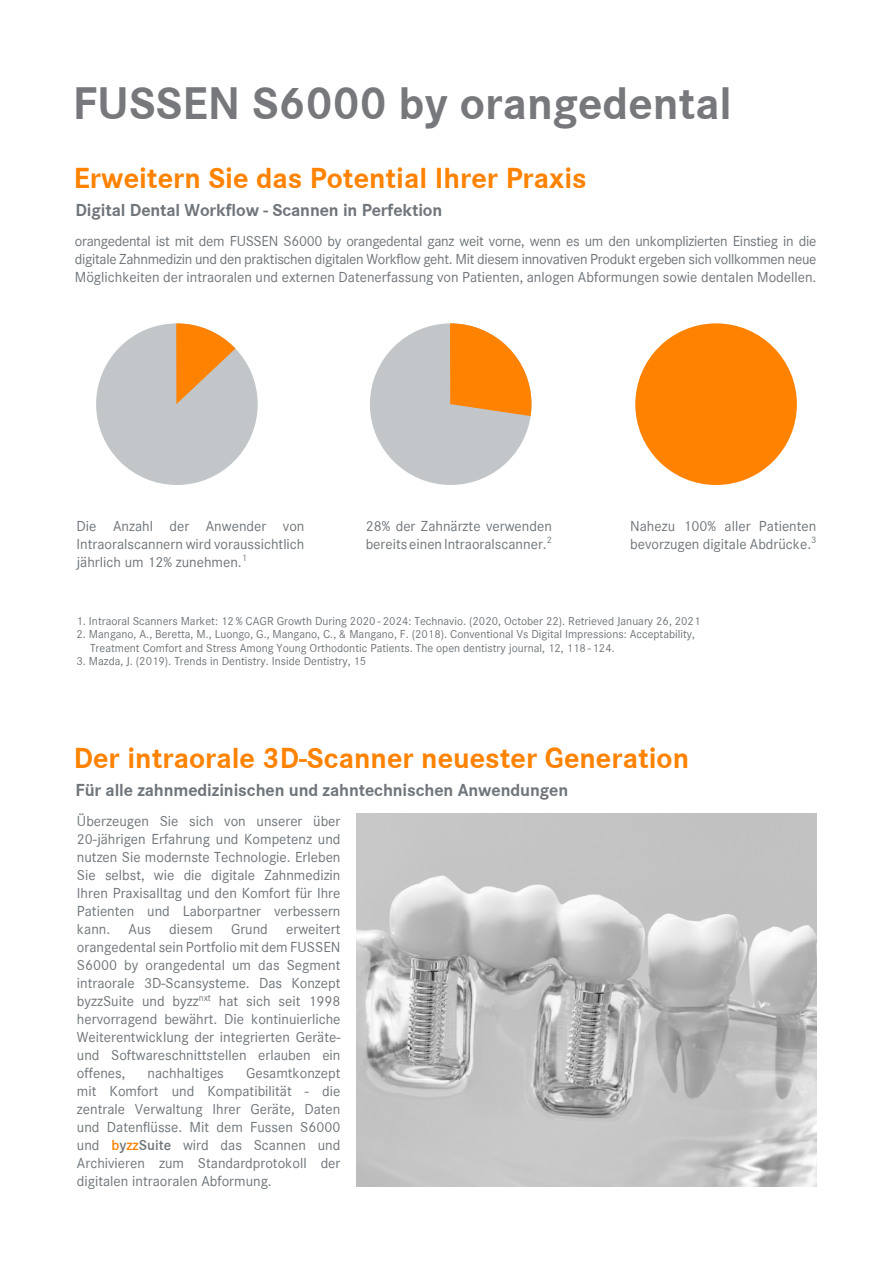
<style>
.page{position:relative;width:893px;height:1263px;background:#fff}
.page>*{position:absolute;margin:0;border:0;box-sizing:border-box;transform-origin:0 0}
.t1{font:47.25px "Corporate S Bold";color:#76787b}
.t2{font:30px "Corporate S Bold";color:#ff8200}
.t3{font:18px "Corporate S Bold";letter-spacing:-.005em;color:#6f757a}
.t4{font:15px/18px "Corporate S Regular";color:#6f757a;text-align:justify}
.t5{font:12px/13.5px "Corporate S Regular";color:#6f757a}
.s1{font-family:"Corporate S Demi";color:#ff8200}
.s2{font-family:"Corporate S Demi"}
</style>
<div class="page">
<div style="left:96px;top:323px;width:162px;height:162px;background:#c2c6c8;border-radius:50%"></div>
<svg style="left:176px;top:323px;width:63px;height:81px"></svg>
<div style="left:370px;top:323px;width:161px;height:162px;background:#c2c6c8;border-radius:50%"></div>
<svg style="left:450px;top:323px;width:81px;height:132px"></svg>
<div style="left:635px;top:323px;width:162px;height:162px;background:#ff8200;border-radius:50%"></div>
<img style="left:356px;top:813px;width:460px;height:373px">
<h1 class="t1" style="left:73px;top:77px;width:661px">FUSSEN S6000 by orangedental</h1>
<h2 class="t2" style="left:74px;top:161px;width:514px">Erweitern Sie das Potential Ihrer Praxis</h2>
<p class="t3" style="left:75px;top:200px;width:368px">Digital Dental Workflow - Scannen in Perfektion</p>
<p class="t4" style="left:75px;top:232px;width:743px">orangedental ist mit dem FUSSEN S6000 by orangedental ganz weit vorne, wenn es um den unkomplizierten Einstieg in die digitale Zahnmedizin und den praktischen digitalen Workflow geht. Mit diesem innovativen Produkt ergeben sich vollkommen neue Möglichkeiten der intraoralen und externen Datenerfassung von Patienten, anlogen Abformungen sowie dentalen Modellen.</p>
<p class="t4" style="left:77px;top:517px;width:229px">Die Anzahl der Anwender von Intraoralscannern wird voraussichtlich jährlich um 12% zunehmen.<sup>1</sup></p>
<p class="t4" style="left:366px;top:517px;width:188px">28% der Zahnärzte verwenden bereits einen Intraoralscanner.<sup>2</sup></p>
<p class="t4" style="left:630px;top:517px;width:188px">Nahezu 100% aller Patienten bevorzugen digitale Abdrücke.<sup>3</sup></p>
<p class="t5" style="left:77px;top:614px;width:625px">1. Intraoral Scanners Market: 12 % CAGR Growth During 2020 - 2024: Technavio. (2020, October 22). Retrieved January 26, 2021</p>
<p class="t5" style="left:90px;top:628px;width:606px;text-indent:-14px">2. Mangano, A., Beretta, M., Luongo, G., Mangano, C., &amp; Mangano, F. (2018). Conventional Vs Digital Impressions: Acceptability,<br>Treatment Comfort and Stress Among Young Orthodontic Patients. The open dentistry journal, 12, 118 - 124.</p>
<p class="t5" style="left:77px;top:655px;width:291px">3. Mazda, J. (2019). Trends in Dentistry. Inside Dentistry, 15</p>
<h2 class="t2" style="left:74px;top:741px;width:617px">Der intraorale 3D-Scanner neuester Generation</h2>
<p class="t3" style="left:75px;top:780px;width:494px">Für alle zahnmedizinischen und zahntechnischen Anwendungen</p>
<p class="t4" style="left:77px;top:813px;width:265px">Überzeugen Sie sich von unserer über 20-jährigen Erfahrung und Kompetenz und nutzen Sie modernste Technologie. Erleben Sie selbst, wie die digitale Zahnmedizin Ihren Praxisalltag und den Komfort für Ihre Patienten und Laborpartner verbessern kann. Aus diesem Grund erweitert orangedental sein Portfolio mit dem FUSSEN S6000 by orangedental um das Segment intraorale 3D-Scansysteme. Das Konzept byzzSuite und byzz<sup>nxt</sup> hat sich seit 1998 hervorragend bewährt. Die kontinuierliche Weiterentwicklung der integrierten Geräte&shy;und Softwareschnittstellen erlauben ein offenes,</p>
<p class="t4" style="left:77px;top:1065px;width:265px;text-indent:169px">Gesamtkonzept mit Komfort und Kompatibilität - die zentrale Verwaltung Ihrer Geräte, Daten und Datenflüsse. Mit dem Fussen S6000 und <span class="s1">b</span><span class="s2">y</span><span class="s1">zz</span><span class="s2">Suite</span> wird das Scannen und Archivieren zum Standardprotokoll der digitalen intraoralen Abformung.</p>
<p class="t4" style="left:148px;top:1065px;width:78px">nachhaltiges</p>
</div>
